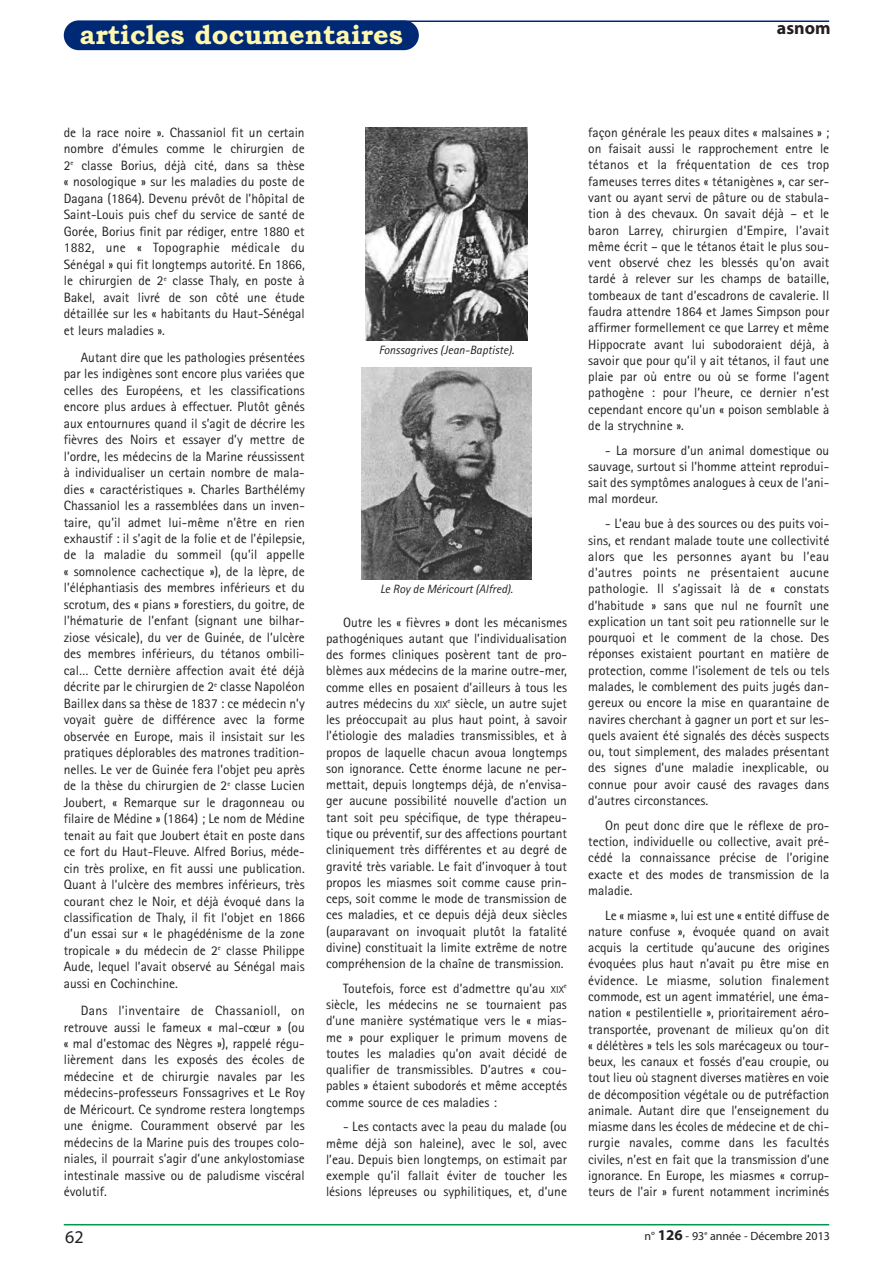
<style>
.page{position:relative;width:893px;height:1263px;background:#fff}
.page>*{position:absolute;margin:0;border:0;box-sizing:border-box;transform-origin:0 0}
.t1{font:700 27px "Bookman Old Style";color:#fff8ae}
.t2{font:700 18px "Myriad";color:#231f20}
.t3{font:18px "Myriad";color:#231f20}
.t4{font:13.5px/16.5px "Rotis Sans Serif";color:#231f20;text-align:justify}
.t5{font:italic 12px "Rotis Sans Serif";color:#231f20}
.t6{font:12px "Myriad";color:#231f20}
.t7{font:6.75px "Rotis Sans Serif";color:#231f20}
.s1{font-size:10.2px}
.s2{font-weight:700;font-size:15px}
</style>
<div class="page">
<hr style="left:64px;top:1224px;width:765px;height:1px;background:#00984a">
<hr style="left:128px;top:21px;width:701px;height:1px;background:#002975">
<div style="left:64px;top:20px;width:355px;height:30px;background:#002975;border-radius:15px"></div>
<img style="left:365px;top:128px;width:163px;height:212px">
<img style="left:361px;top:367px;width:170px;height:213px">
<p class="t1" style="left:80px;top:19px;width:325px">articles documentaires</p>
<p class="t2" style="left:777px;top:21px;width:55px">asnom</p>
<p class="t4" style="left:64px;top:125px;width:243px">de la race noire ». Chassaniol fit un certain nombre d’émules comme le chirurgien de 2<sup>e</sup> classe Borius, déjà cité, dans sa thèse « nosologique » sur les maladies du poste de Dagana (1864). Devenu prévôt de l’hôpital de Saint-Louis puis chef du service de santé de Gorée, Borius finit par rédiger, entre 1880 et 1882, une « Topographie médicale du Sénégal » qui fit longtemps autorité. En 1866, le chirurgien de 2<sup>e</sup> classe Thaly, en poste à Bakel, avait livré de son côté une étude détaillée sur les « habitants du Haut-Sénégal et leurs maladies ».</p>
<p class="t4" style="left:64px;top:350px;width:243px;text-indent:17px">Autant dire que les pathologies présentées par les indigènes sont encore plus variées que celles des Européens, et les classifications encore plus ardues à effectuer. Plutôt gênés aux entournures quand il s’agit de décrire les fièvres des Noirs et essayer d’y mettre de l’ordre, les médecins de la Marine réussissent à individualiser un certain nombre de mala&shy;dies « caractéristiques ». Charles Barthélémy Chassaniol les a rassemblées dans un inven&shy;taire, qu’il admet lui-même n’être en rien exhaustif : il s’agit de la folie et de l’épilepsie, de la maladie du sommeil (qu’il appelle « somnolence cachectique »), de la lèpre, de l’éléphantiasis des membres inférieurs et du scrotum, des « pians » forestiers, du goitre, de l’hématurie de l’enfant (signant une bilhar - ziose vésicale), du ver de Guinée, de l’ulcère des membres inférieurs, du tétanos ombili&shy;cal… Cette dernière affection avait été déjà décrite par le chirurgien de 2<sup>e</sup> classe Napoléon Baillex dans sa thèse de 1837 : ce médecin n’y voyait guère de différence avec la forme observée en Europe, mais il insistait sur les pratiques déplorables des matrones tradition&shy;nelles. Le ver de Guinée fera l’objet peu après de la thèse du chirurgien de 2<sup>e</sup> classe Lucien Joubert, « Remarque sur le dragonneau ou filaire de Médine » (1864) ; Le nom de Médine tenait au fait que Joubert était en poste dans ce fort du Haut-Fleuve. Alfred Borius, méde&shy;cin très prolixe, en fit aussi une publication.<br>Quant à l’ulcère des membres inférieurs, très courant chez le Noir, et déjà évoqué dans la classification de Thaly, il fit l’objet en 1866 d’un essai sur « le phagédénisme de la zone tropicale » du médecin de 2<sup>e</sup> classe Philippe Aude, lequel l’avait observé au Sénégal mais aussi en Cochinchine.</p>
<p class="t4" style="left:64px;top:1003px;width:243px;text-indent:17px">Dans l’inventaire de Chassanioll, on retrouve aussi le fameux « mal-cœur » (ou « mal d’estomac des Nègres »), rappelé régu&shy;lièrement dans les exposés des écoles de médecine et de chirurgie navales par les médecins-professeurs Fonssagrives et Le Roy de Méricourt. Ce syndrome restera longtemps une énigme. Couramment observé par les médecins de la Marine puis des troupes colo&shy;niales, il pourrait s’agir d’une ankylostomiase intestinale massive ou de paludisme viscéral évolutif.</p>
<p class="t5" style="left:379px;top:345px;width:137px">Fonssagrives (Jean-Baptiste).</p>
<p class="t5" style="left:380px;top:585px;width:134px">Le Roy de Méricourt (Alfred).</p>
<p class="t4" style="left:326px;top:615px;width:243px;text-indent:17px">Outre les « fièvres » dont les mécanismes pathogéniques autant que l’individualisation des formes cliniques posèrent tant de pro&shy;blèmes aux médecins de la marine outre-mer, comme elles en posaient d’ailleurs à tous les autres médecins du <span class="s1">XIX</span><sup>e</sup> siècle, un autre sujet les préoccupait au plus haut point, à savoir l’étiologie des maladies transmissibles, et à propos de laquelle chacun avoua longtemps son ignorance. Cette énorme lacune ne per&shy;mettait, depuis longtemps déjà, de n’envisa&shy;ger aucune possibilité nouvelle d’action un tant soit peu spécifique, de type thérapeu&shy;tique ou préventif, sur des affections pourtant cliniquement très différentes et au degré de gravité très variable. Le fait d’invoquer à tout propos les miasmes soit comme cause prin&shy;ceps, soit comme le mode de transmission de ces maladies, et ce depuis déjà deux siècles (auparavant on invoquait plutôt la fatalité divine) constituait la limite extrême de notre compréhension de la chaîne de transmission.</p>
<p class="t4" style="left:343px;top:981px;width:222px">Toutefois, force est d’admettre qu’au <span class="s1">XIX</span></p>
<p class="t7" style="left:564px;top:983px;width:4px">e</p>
<p class="t4" style="left:326px;top:998px;width:243px">siècle, les médecins ne se tournaient pas d’une manière systématique vers le « mias&shy;me » pour expliquer le primum movens de toutes les maladies qu’on avait décidé de qualifier de transmissibles. D’autres « cou&shy;pables » étaient subodorés et même acceptés comme source de ces maladies :</p>
<p class="t4" style="left:326px;top:1120px;width:243px;text-indent:17px">- Les contacts avec la peau du malade (ou même déjà son haleine), avec le sol, avec l’eau. Depuis bien longtemps, on estimait par exemple qu’il fallait éviter de toucher les lésions lépreuses ou syphilitiques, et, d’une</p>
<p class="t4" style="left:588px;top:126px;width:243px">façon générale les peaux dites « malsaines » ; on faisait aussi le rapprochement entre le tétanos et la fréquentation de ces trop fameuses terres dites « tétanigènes », car ser&shy;vant ou ayant servi de pâture ou de stabula&shy;tion à des chevaux. On savait déjà – et le baron Larrey, chirurgien d’Empire, l’avait même écrit – que le tétanos était le plus sou&shy;vent observé chez les blessés qu’on avait tardé à relever sur les champs de bataille, tombeaux de tant d’escadrons de cavalerie. Il faudra attendre 1864 et James Simpson pour affirmer formellement ce que Larrey et même Hippocrate avant lui subodoraient déjà, à savoir que pour qu’il y ait tétanos, il faut une plaie par où entre ou où se forme l’agent pathogène : pour l’heure, ce dernier n’est cependant encore qu’un « poison semblable à de la strychnine ».</p>
<p class="t4" style="left:588px;top:443px;width:243px;text-indent:17px">- La morsure d’un animal domestique ou sauvage, surtout si l’homme atteint reprodui&shy;sait des symptômes analogues à ceux de l’ani&shy;mal mordeur.</p>
<p class="t4" style="left:588px;top:517px;width:243px;text-indent:17px">- L’eau bue à des sources ou des puits voi&shy;sins, et rendant malade toute une collectivité alors que les personnes ayant bu l’eau d’autres points ne présentaient aucune pathologie. Il s’agissait là de « constats d’habitude » sans que nul ne fournît une explication un tant soit peu rationnelle sur le pourquoi et le comment de la chose. Des réponses existaient pourtant en matière de protection, comme l’isolement de tels ou tels malades, le comblement des puits jugés dan&shy;gereux ou encore la mise en quarantaine de navires cherchant à gagner un port et sur les&shy;quels avaient été signalés des décès suspects ou, tout simplement, des malades présentant des signes d’une maladie inexplicable, ou connue pour avoir causé des ravages dans d’autres circonstances.</p>
<p class="t4" style="left:588px;top:818px;width:243px;text-indent:17px">On peut donc dire que le réflexe de pro&shy;tection, individuelle ou collective, avait pré&shy;cédé la connaissance précise de l’origine exacte et des modes de transmission de la maladie.</p>
<p class="t4" style="left:588px;top:908px;width:243px;text-indent:17px">Le « miasme », lui est une « entité diffuse de nature confuse », évoquée quand on avait acquis la certitude qu’aucune des origines évoquées plus haut n’avait pu être mise en évidence. Le miasme, solution finalement commode, est un agent immatériel, une éma&shy;nation « pestilentielle », prioritairement aéro&shy;transportée, provenant de milieux qu’on dit « délétères » tels les sols marécageux ou tour&shy;beux, les canaux et fossés d’eau croupie, ou tout lieu où stagnent diverses matières en voie de décomposition végétale ou de putréfaction animale. Autant dire que l’enseignement du miasme dans les écoles de médecine et de chi&shy;rurgie navales, comme dans les facultés civiles, n’est en fait que la transmission d’une ignorance. En Europe, les miasmes « corrup&shy;teurs de l’air » furent notamment incriminés</p>
<p class="t3" style="left:65px;top:1230px;width:20px">62</p>
<p class="t6" style="left:644px;top:1231px;width:187px">n° <span class="s2">126</span> - 93<sup>e</sup> année - Décembre 2013</p>
</div>
